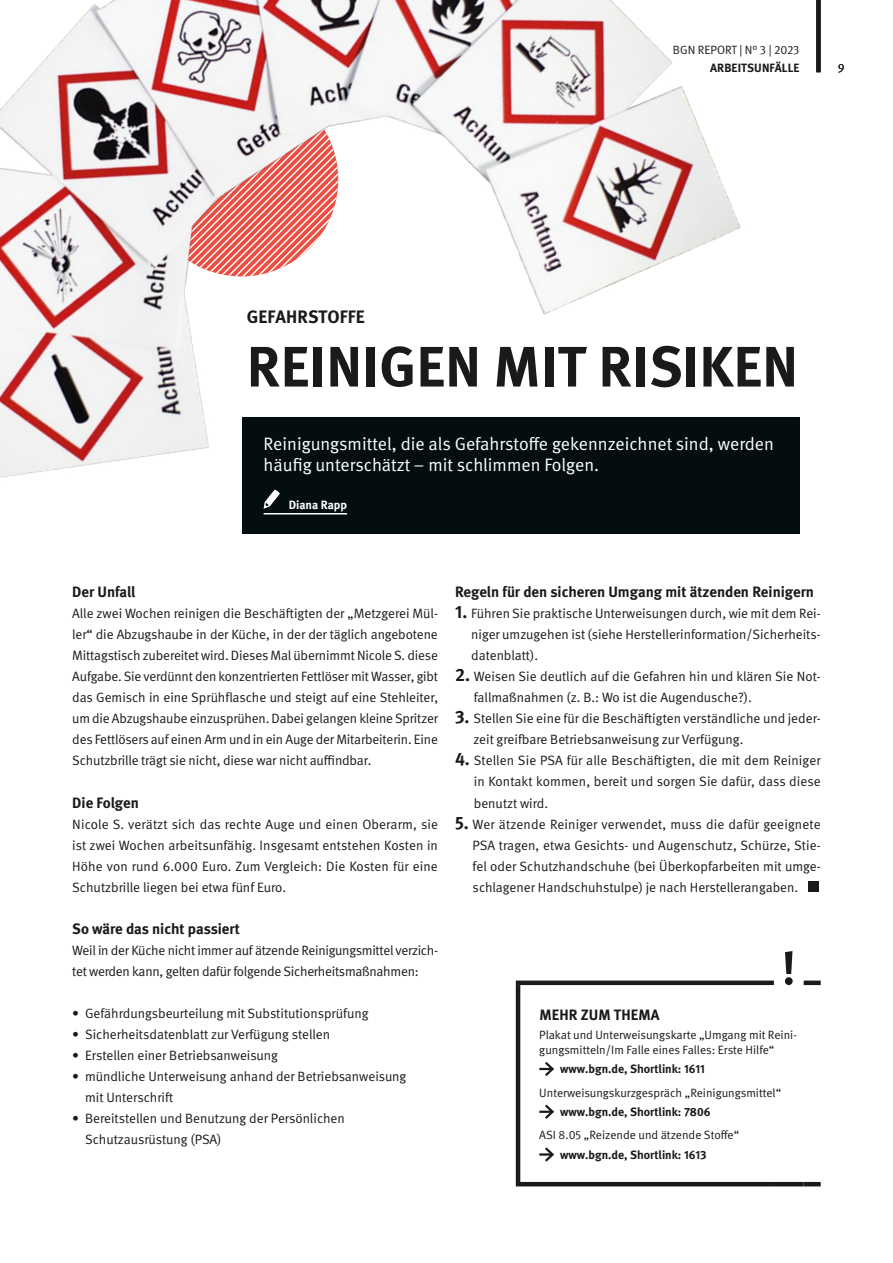
<style>
.page{position:relative;width:893px;height:1263px;background:#fff}
.page>*{position:absolute;margin:0;border:0;box-sizing:border-box;transform-origin:0 0}
.H2_Head_38_R{font:700 57px "DGUV Meta";letter-spacing:.01em;color:#1a1a18}
.Anleser_R{font:18px/21px "DGUV Meta";color:#fff}
.H2_Overline_12_R{font:700 18px "DGUV Meta";letter-spacing:.01em;color:#1a1a18}
.H3_Zwischenhead{font:700 15px "DGUV Meta";color:#1a1a18}
.Info-Kasten_Headline{font:700 15px "DGUV Meta";letter-spacing:.01em;color:#1a1a18}
.Copy__SUPERMASTER{font:13.5px/21px "DGUV Meta";letter-spacing:-.005em;color:#1a1a18;text-align:justify}
.Copy_Bulletpoints{font:13.5px/21px "DGUV Meta";color:#1a1a18}
.Info-Kasten{font:12px/15px "DGUV Meta";color:#1a1a18}
.Info-Kasten-Link{font:700 12px "DGUV Meta";color:#1a1a18}
.Art__Kopf_und_Pagina{font:12px "DGUV Meta";color:#1a1a18}
.H1-Kopf{font:700 12px "DGUV Meta";letter-spacing:.01em;color:#1a1a18}
.Autor_R{font:700 12px "DGUV Meta";color:#fff}
.s1{font-weight:700;font-size:18px}
</style>
<div class="page">
<img style="left:0;top:0;width:741px;height:478px">
<svg style="left:230px;top:405px;width:570px;height:129px;background:#21292b"></svg>
<div style="left:808px;top:881px;width:10px;height:11px;background:#1a1a18"></div>
<hr style="left:516px;top:1182px;width:258px;height:4px;background:#1a1a18">
<hr style="left:774px;top:1182px;width:30px;height:4px;background:#1a1a18">
<hr style="left:804px;top:1182px;width:17px;height:4px;background:#1a1a18">
<div style="left:516px;top:980px;width:258px;height:5px;background:#1a1a18"></div>
<div style="left:804px;top:980px;width:17px;height:5px;background:#1a1a18"></div>
<hr style="left:516px;top:985px;width:4px;height:197px;background:#1a1a18">
<svg style="left:785px;top:951px;width:8px;height:34px"></svg>
<svg style="left:539px;top:1062px;width:15px;height:14px"></svg>
<hr style="left:539px;top:1110px;width:14px;height:3px;background:#1a1a18">
<svg style="left:543px;top:1104px;width:11px;height:15px"></svg>
<hr style="left:539px;top:1153px;width:14px;height:3px;background:#1a1a18">
<svg style="left:543px;top:1147px;width:11px;height:15px"></svg>
<div style="left:816px;top:0;width:5px;height:72px;background:#1a1a18"></div>
<p class="Art__Kopf_und_Pagina" style="left:673px;top:43px;width:128px">BGN REPORT | N° 3 | 2023</p>
<h1 class="H1-Kopf" style="left:710px;top:61px;width:91px">ARBEITSUNFÄLLE</h1>
<p class="Info-Kasten" style="left:838px;top:61px;width:8px">9</p>
<h2 class="H2_Overline_12_R" style="left:247px;top:306px;width:120px">GEFAHRSTOFFE</h2>
<h2 class="H2_Head_38_R" style="left:247px;top:333px;width:552px">REINIGEN MIT RISIKEN</h2>
<p class="Anleser_R" style="left:264px;top:433px;width:512px">Reinigungsmittel, die als Gefahrstoffe gekennzeichnet sind, werden häufig unterschätzt – mit schlimmen Folgen.</p>
<p class="Autor_R" style="left:289px;top:497px;width:60px">Diana Rapp</p>
<h3 class="H3_Zwischenhead" style="left:72px;top:583px;width:65px">Der Unfall</h3>
<p class="Copy__SUPERMASTER" style="left:72px;top:603px;width:367px">Alle zwei Wochen reinigen die Beschäftigten der „Metzgerei Mül&shy;ler“ die Abzugshaube in der Küche, in der der täglich angebotene Mittagstisch zubereitet wird. Dieses Mal übernimmt Nicole S. diese Aufgabe. Sie verdünnt den konzentrierten Fettlöser mit Wasser, gibt das Gemisch in eine Sprühflasche und steigt auf eine Stehleiter, um die Abzugshaube einzusprühen. Dabei gelangen kleine Spritzer des Fettlösers auf einen Arm und in ein Auge der Mitarbeiterin. Eine Schutzbrille trägt sie nicht, diese war nicht auffindbar.</p>
<h3 class="H3_Zwischenhead" style="left:72px;top:793px;width:68px">Die Folgen</h3>
<p class="Copy__SUPERMASTER" style="left:72px;top:814px;width:367px">Nicole S. verätzt sich das rechte Auge und einen Oberarm, sie ist zwei Wochen arbeitsunfähig. Insgesamt entstehen Kosten in Höhe von rund 6.000 Euro. Zum Vergleich: Die Kosten für eine Schutzbrille liegen bei etwa fünf Euro.</p>
<h3 class="H3_Zwischenhead" style="left:72px;top:920px;width:169px">So wäre das nicht passiert</h3>
<p class="Copy__SUPERMASTER" style="left:72px;top:940px;width:367px">Weil in der Küche nicht immer auf ätzende Reinigungsmittel verzich&shy;tet werden kann, gelten dafür folgende Sicherheitsmaßnahmen:</p>
<p class="Copy_Bulletpoints" style="left:72px;top:1003px;width:298px">• Gefährdungsbeurteilung mit Substitutionsprüfung</p>
<p class="Copy_Bulletpoints" style="left:72px;top:1024px;width:259px">• Sicherheitsdatenblatt zur Verfügung stellen</p>
<p class="Copy_Bulletpoints" style="left:72px;top:1045px;width:207px">• Erstellen einer Betriebsanweisung</p>
<p class="Copy_Bulletpoints" style="left:85px;top:1066px;width:323px;text-indent:-13px">• mündliche Unterweisung anhand der Betriebsanweisung mit Unterschrift</p>
<p class="Copy_Bulletpoints" style="left:85px;top:1108px;width:261px;text-indent:-13px">• Bereitstellen und Benutzung der Persönlichen<br>Schutzausrüstung (PSA)</p>
<h3 class="H3_Zwischenhead" style="left:455px;top:583px;width:361px">Regeln für den sicheren Umgang mit ätzenden Reinigern</h3>
<p class="Copy__SUPERMASTER" style="left:471px;top:603px;width:351px;text-indent:-16px"><span class="s1">1.</span> Führen Sie praktische Unterweisungen durch, wie mit dem Rei&shy;niger umzugehen ist (siehe Herstellerinformation/Sicherheits&shy;datenblatt).</p>
<p class="Copy__SUPERMASTER" style="left:474px;top:666px;width:348px;text-indent:-19px"><span class="s1">2.</span> Weisen Sie deutlich auf die Gefahren hin und klären Sie Not&shy;fallmaßnahmen (z. B.: Wo ist die Augendusche?).</p>
<p class="Copy__SUPERMASTER" style="left:473px;top:708px;width:349px;text-indent:-18px"><span class="s1">3.</span> Stellen Sie eine für die Beschäftigten verständliche und jeder&shy;zeit greifbare Betriebsanweisung zur Verfügung.</p>
<p class="Copy__SUPERMASTER" style="left:474px;top:750px;width:348px;text-indent:-19px"><span class="s1">4.</span> Stellen Sie PSA für alle Beschäftigten, die mit dem Reiniger in Kontakt kommen, bereit und sorgen Sie dafür, dass diese benutzt wird.</p>
<p class="Copy__SUPERMASTER" style="left:473px;top:814px;width:350px;text-indent:-18px"><span class="s1">5.</span> Wer ätzende Reiniger verwendet, muss die dafür geeignete PSA tragen, etwa Gesichts- und Augenschutz, Schürze, Stie&shy;fel oder Schutzhandschuhe (bei Überkopfarbeiten mit umge&shy;schlagener Handschuhstulpe) je nach Herstellerangaben.</p>
<p class="Info-Kasten_Headline" style="left:539px;top:1005px;width:122px">MEHR ZUM THEMA</p>
<p class="Info-Kasten" style="left:539px;top:1027px;width:259px">Plakat und Unterweisungskarte „Umgang mit Reini&shy;gungsmitteln/Im Falle eines Falles: Erste Hilfe“</p>
<p class="Info-Kasten-Link" style="left:560px;top:1062px;width:146px">www.bgn.de, Shortlink: 1611</p>
<p class="Info-Kasten" style="left:539px;top:1085px;width:243px">Unterweisungskurzgespräch „Reinigungsmittel“</p>
<p class="Info-Kasten-Link" style="left:560px;top:1104px;width:152px">www.bgn.de, Shortlink: 7806</p>
<p class="Info-Kasten" style="left:539px;top:1128px;width:201px">ASI 8.05 „Reizende und ätzende Stoffe“</p>
<p class="Info-Kasten-Link" style="left:560px;top:1147px;width:148px">www.bgn.de, Shortlink: 1613</p>
</div>
